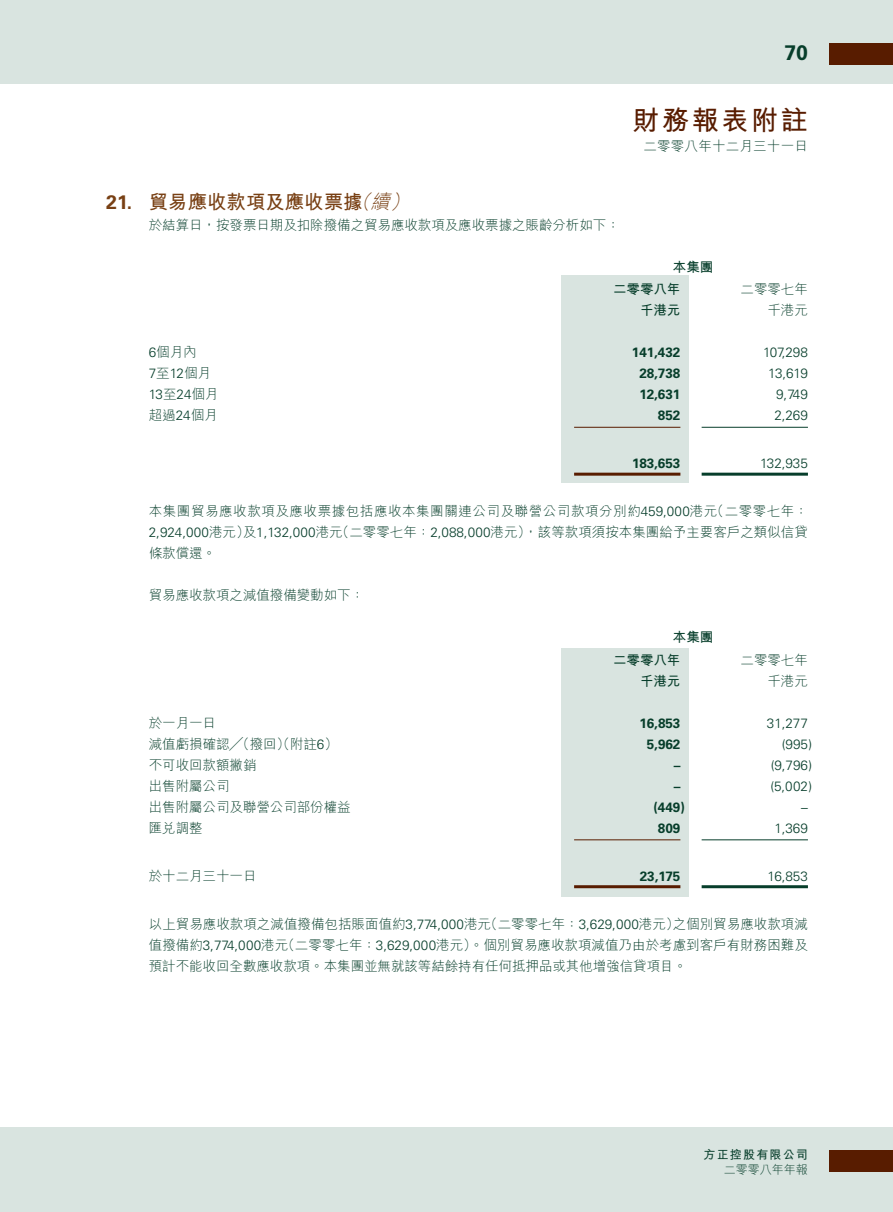
<style>
.page{position:relative;width:893px;height:1212px;background:#d9e4e0}
.page>*{position:absolute;margin:0;border:0;box-sizing:border-box;transform-origin:0 0}
.t1{font:700 27px "M Hei HK";letter-spacing:.1em;color:#581c00}
.t2{font:700 21px "Univers LT Std";color:#073e2b}
.t3{font:700 19.5px "M Hei HK";letter-spacing:-.005em;color:#784014}
.t4{font:300 13.5px/21px "M Hei HK";letter-spacing:-.005em;color:#073e2b;text-align:justify}
.t5{font:300 13.5px "Univers LT Std";letter-spacing:-.005em;color:#073e2b}
.t6{font:700 13.5px "Univers LT Std";letter-spacing:-.005em;color:#073e2b}
.t7{font:700 13.5px/22.5px "M Hei HK";letter-spacing:-.005em;color:#073e2b}
.t8{font:300 13.5px "M Hei HK";letter-spacing:.015em;color:#073e2b}
.t9{font:700 12px/15px "M Hei HK";letter-spacing:.1em;color:#073e2b;text-align:right}
.s1{font-family:"Univers LT Std"}
.s2{font-weight:300;font-style:italic}
.s3{font-family:"M Hei HK"}
.s4{font-weight:300}
</style>
<div class="page">
<div style="left:0;top:85px;width:893px;height:1042px;background:#fff"></div>
<div style="left:829px;top:44px;width:64px;height:21px;background:#581c00"></div>
<div style="left:829px;top:1150px;width:64px;height:21px;background:#581c00"></div>
<div style="left:561px;top:275px;width:128px;height:207px;background:#d9e4e0"></div>
<hr style="left:574px;top:427px;width:106px;height:1px;background:#581c00">
<hr style="left:702px;top:427px;width:106px;height:1px;background:#073e2b">
<hr style="left:574px;top:473px;width:106px;height:3px;background:#581c00">
<hr style="left:702px;top:473px;width:106px;height:3px;background:#073e2b">
<div style="left:561px;top:648px;width:128px;height:248px;background:#d9e4e0"></div>
<hr style="left:574px;top:839px;width:106px;height:1px;background:#581c00">
<hr style="left:702px;top:839px;width:106px;height:1px;background:#073e2b">
<hr style="left:574px;top:885px;width:106px;height:3px;background:#581c00">
<hr style="left:702px;top:885px;width:106px;height:3px;background:#073e2b">
<p class="t2" style="left:785px;top:40px;width:25px">70</p>
<p class="t3" style="left:106px;top:187px;width:311px"><span class="s1">21.</span> 貿易應收款項及應收票據<span class="s2">（續）</span></p>
<p class="t4" style="left:149px;top:214px;width:472px">於結算日，按發票日期及扣除撥備之貿易應收款項及應收票據之賬齡分析如下：</p>
<p class="t1" style="left:632px;top:101px;width:177px">財務報表附註</p>
<p class="t8" style="left:643px;top:137px;width:166px">二零零八年十二月三十一日</p>
<p class="t7" style="left:613px;top:254px;width:102px;text-indent:60px">本集團二零零八年</p>
<p class="t4" style="left:741px;top:278px;width:69px">二零零七年</p>
<p class="t7" style="left:640px;top:298px;width:42px">千港元</p>
<p class="t4" style="left:767px;top:299px;width:42px">千港元</p>
<p class="t4" style="left:149px;top:341px;width:49px"><span class="s1">6</span>個月內</p>
<p class="t6" style="left:632px;top:344px;width:50px">141,432</p>
<p class="t5" style="left:763px;top:344px;width:46px">107,298</p>
<p class="t5" style="left:149px;top:365px;width:64px">7<span class="s3">至</span>12<span class="s3">個月</span></p>
<p class="t6" style="left:639px;top:365px;width:43px">28,738</p>
<p class="t5" style="left:768px;top:365px;width:41px">13,619</p>
<p class="t5" style="left:149px;top:386px;width:71px">13<span class="s3">至</span>24<span class="s3">個月</span></p>
<p class="t6" style="left:639px;top:386px;width:43px">12,631</p>
<p class="t5" style="left:776px;top:386px;width:33px">9,749</p>
<p class="t4" style="left:149px;top:404px;width:70px">超過<span class="s1">24</span>個月</p>
<p class="t6" style="left:658px;top:407px;width:24px">852</p>
<p class="t5" style="left:774px;top:407px;width:35px">2,269</p>
<p class="t6" style="left:632px;top:455px;width:50px">183,653</p>
<p class="t5" style="left:760px;top:455px;width:49px">132,935</p>
<p class="t4" style="left:149px;top:500px;width:661px">本集團貿易應收款項及應收票據包括應收本集團關連公司及聯營公司款項分別約<span class="s1">459,000</span>港元（二零零七年：<span class="s1">2,924,000</span>港元）及<span class="s1">1,132,000</span>港元（二零零七年：<span class="s1">2,088,000</span>港元），該等款項須按本集團給予主要客戶之類似信貸條款償還。</p>
<p class="t4" style="left:149px;top:584px;width:217px">貿易應收款項之減值撥備變動如下：</p>
<p class="t7" style="left:613px;top:625px;width:102px;text-indent:60px">本集團二零零八年</p>
<p class="t4" style="left:741px;top:649px;width:69px">二零零七年</p>
<p class="t7" style="left:640px;top:668px;width:42px">千港元</p>
<p class="t4" style="left:767px;top:670px;width:42px">千港元</p>
<p class="t4" style="left:149px;top:712px;width:69px">於一月一日</p>
<p class="t6" style="left:639px;top:715px;width:43px">16,853</p>
<p class="t5" style="left:767px;top:715px;width:43px">31,277</p>
<p class="t4" style="left:149px;top:733px;width:191px">減值虧損確認╱（撥回（）附註<span class="s1">6</span>）</p>
<p class="t6" style="left:647px;top:736px;width:35px">5,962</p>
<p class="t5" style="left:782px;top:736px;width:32px">(995)</p>
<p class="t4" style="left:149px;top:754px;width:109px">不可收回款額撇銷</p>
<p class="t6" style="left:674px;top:757px;width:8px">–</p>
<p class="t5" style="left:771px;top:757px;width:43px">(9,796)</p>
<p class="t4" style="left:149px;top:775px;width:82px">出售附屬公司</p>
<p class="t6" style="left:674px;top:778px;width:8px">–</p>
<p class="t5" style="left:770px;top:778px;width:43px">(5,002)</p>
<p class="t4" style="left:149px;top:796px;width:203px">出售附屬公司及聯營公司部份權益</p>
<p class="t6" style="left:653px;top:799px;width:33px">(449)</p>
<p class="t5" style="left:801px;top:799px;width:8px">–</p>
<p class="t4" style="left:149px;top:817px;width:55px">匯兌調整</p>
<p class="t6" style="left:658px;top:820px;width:24px">809</p>
<p class="t5" style="left:774px;top:820px;width:35px">1,369</p>
<p class="t4" style="left:149px;top:865px;width:109px">於十二月三十一日</p>
<p class="t6" style="left:640px;top:868px;width:42px">23,175</p>
<p class="t5" style="left:767px;top:868px;width:42px">16,853</p>
<p class="t4" style="left:149px;top:913px;width:661px">以上貿易應收款項之減值撥備包括賬面值約<span class="s1">3,774,000</span>港元（二零零七年：<span class="s1">3,629,000</span>港元）之個別貿易應收款項減值撥備約<span class="s1">3,774,000</span>港元（二零零七年：<span class="s1">3,629,000</span>港元）。個別貿易應收款項減值乃由於考慮到客戶有財務困難及預計不能收回全數應收款項。本集團並無就該等結餘持有任何抵押品或其他增強信貸項目。</p>
<p class="t9" style="left:703px;top:1146px;width:106px">方正控股有限公司<span class="s4">二零零八年年報</span></p>
</div>
